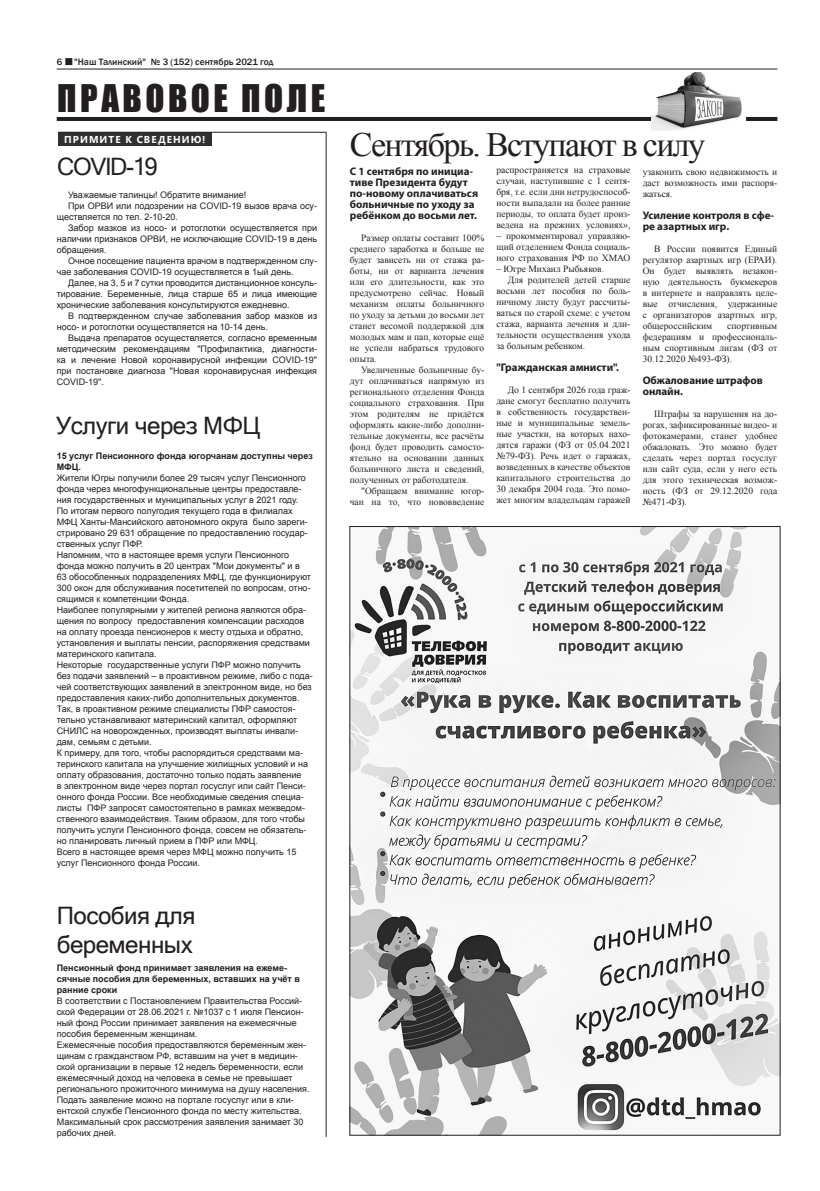
<style>
.page{position:relative;width:820px;height:1191px;background:#fff}
.page>*{position:absolute;margin:0;border:0;box-sizing:border-box;transform-origin:0 0}
.t1{font:35px "Impact";letter-spacing:.1em;color:#231f20}
.t2{font:34px "Times New Roman";letter-spacing:-.05em;color:#231f20}
.t3{font:24px/28.8px "Microsoft Sans Serif";letter-spacing:-.02em;color:#231f20}
.t4{font:12px "Wingdings";color:#231f20}
.t5{font:700 11px/11px "Myriad Pro";color:#231f20}
.t6{font:700 10px "Segoe UI";letter-spacing:.1em;color:#fff}
.t7{font:9.5px/11px "Times New Roman";color:#231f20;text-align:justify}
.t8{font:500 9.5px "Franklin Gothic";color:#231f20}
.t9{font:9px/11px "Arial";color:#231f20}
.t10{font:700 9px/11px "Arial";color:#231f20}
</style>
<div class="page">
<hr style="left:57px;top:69px;width:720px;height:1px;background:#231f20">
<hr style="left:57px;top:117px;width:720px;height:4px;background:#231f20">
<div style="left:58px;top:132px;width:154px;height:14px;background:#312f30"></div>
<hr style="left:58px;top:132px;width:268px;height:1px;background:#231f20">
<img style="left:651px;top:72px;width:94px;height:58px">
<hr style="left:326px;top:132px;width:1px;height:1004px;background:#231f20">
<img style="left:351px;top:528px;width:426px;height:605px">
<p class="t8" style="left:57px;top:56px;width:7px">6</p>
<p class="t8" style="left:74px;top:56px;width:201px">"Наш Талинский" № 3 (152) сентябрь 2021 год</p>
<p class="t4" style="left:64px;top:55px;width:10px">■</p>
<p class="t1" style="left:57px;top:71px;width:269px">ПРАВОВОЕ ПОЛЕ</p>
<p class="t6" style="left:64px;top:132px;width:143px">ПРИМИТЕ К СВЕДЕНИЮ!</p>
<p class="t3" style="left:57px;top:151px;width:102px">COVID-19</p>
<p class="t9" style="left:68px;top:189px;width:180px">Уважаемые талинцы! Обратите внимание!</p>
<p class="t9" style="left:57px;top:200px;width:262px;text-indent:11px">При ОРВИ или подозрении на COVID-19 вызов врача осу&shy;ществляется по тел. 2-10-20.</p>
<p class="t9" style="left:57px;top:222px;width:262px;text-align:justify;text-indent:11px">Забор мазков из носо- и ротоглотки осуществляется при наличии признаков ОРВИ, не исключающие COVID-19 в день обращения.</p>
<p class="t9" style="left:57px;top:255px;width:262px;text-indent:11px">Очное посещение пациента врачом в подтвержденном слу&shy;чае заболевания COVID-19 осуществляется в 1ый день.</p>
<p class="t9" style="left:57px;top:277px;width:262px;text-align:justify;text-indent:11px">Далее, на 3, 5 и 7 сутки проводится дистанционное консуль&shy;тирование. Беременные, лица старше 65 и лица имеющие хронические заболевания консультируются ежедневно.</p>
<p class="t9" style="left:57px;top:310px;width:262px;text-indent:11px">В подтвержденном случае заболевания забор мазков из носо- и ротоглотки осуществляется на 10-14 день.</p>
<p class="t9" style="left:57px;top:332px;width:262px;text-align:justify;text-indent:11px">Выдача препаратов осуществляется, согласно временным методическим рекомендациям "Профилактика, диагности&shy;ка и лечение Новой коронавирусной инфекции COVID-19" при постановке диагноза "Новая коронавирусная инфекция COVID-19".</p>
<p class="t3" style="left:56px;top:410px;width:206px">Услуги через МФЦ</p>
<p class="t10" style="left:57px;top:451px;width:257px">15 услуг Пенсионного фонда югорчанам доступны через<br>МФЦ.</p>
<p class="t9" style="left:57px;top:473px;width:250px">Жители Югры получили более 29 тысяч услуг Пенсионного фонда через многофункциональные центры предоставле&shy;ния государственных и муниципальных услуг в 2021 году.</p>
<p class="t9" style="left:57px;top:506px;width:252px">По итогам первого полугодия текущего года в филиалах МФЦ Ханты-Мансийского автономного округа было зареги&shy;стрировано 29 631 обращение по предоставлению государ&shy;ственных услуг ПФР.</p>
<p class="t9" style="left:57px;top:550px;width:256px">Напомним, что в настоящее время услуги Пенсионного фонда можно получить в 20 центрах "Мои документы" и в 63 обособленных подразделениях МФЦ, где функционируют 300 окон для обслуживания посетителей по вопросам, отно&shy;сящимся к компетенции Фонда.</p>
<p class="t9" style="left:57px;top:605px;width:254px">Наиболее популярными у жителей региона являются обра&shy;щения по вопросу предоставления компенсации расходов на оплату проезда пенсионеров к месту отдыха и обратно, установления и выплаты пенсии, распоряжения средствами материнского капитала.</p>
<p class="t9" style="left:57px;top:660px;width:257px">Некоторые государственные услуги ПФР можно получить без подачи заявлений – в проактивном режиме, либо с пода&shy;чей соответствующих заявлений в электронном виде, но без предоставления каких-либо дополнительных документов.</p>
<p class="t9" style="left:57px;top:704px;width:243px">Так, в проактивном режиме специалисты ПФР самостоя&shy;тельно устанавливают материнский капитал, оформляют СНИЛС на новорожденных, производят выплаты инвали&shy;дам, семьям с детьми.</p>
<p class="t9" style="left:57px;top:748px;width:253px">К примеру, для того, чтобы распорядиться средствами ма&shy;теринского капитала на улучшение жилищных условий и на оплату образования, достаточно только подать заявление в электронном виде через портал госуслуг или сайт Пенси&shy;онного фонда России. Все необходимые сведения специа&shy;листы ПФР запросят самостоятельно в рамках межведом&shy;ственного взаимодействия. Таким образом, для того чтобы получить услуги Пенсионного фонда, совсем не обязатель&shy;но планировать личный прием в ПФР или МФЦ.</p>
<p class="t9" style="left:57px;top:847px;width:241px">Всего в настоящее время через МФЦ можно получить 15 услуг Пенсионного фонда России.</p>
<p class="t3" style="left:57px;top:900px;width:140px">Пособия для беременных</p>
<p class="t10" style="left:57px;top:962px;width:245px">Пенсионный фонд принимает заявления на ежеме&shy;сячные пособия для беременных, вставших на учёт в ранние сроки</p>
<p class="t9" style="left:57px;top:995px;width:248px">В соответствии с Постановлением Правительства Россий&shy;ской Федерации от 28.06.2021 г. №1037 с 1 июля Пенсион&shy;ный фонд России принимает заявления на ежемесячные пособия беременным женщинам.</p>
<p class="t9" style="left:57px;top:1039px;width:254px">Ежемесячные пособия предоставляются беременным жен&shy;щинам с гражданством РФ, вставшим на учет в медицин&shy;ской организации в первые 12 недель беременности, если ежемесячный доход на человека в семье не превышает регионального прожиточного минимума на душу населения.</p>
<p class="t9" style="left:57px;top:1094px;width:248px">Подать заявление можно на портале госуслуг или в кли&shy;ентской службе Пенсионного фонда по месту жительства.<br>Максимальный срок рассмотрения заявления занимает 30 рабочих дней.</p>
<p class="t2" style="left:349px;top:122px;width:357px">Сентябрь. Вступают в силу</p>
<p class="t7" style="left:496px;top:164px;width:135px">распространяется на страховые случаи, наступившие с 1 сентя&shy;бря, т.е. если дни нетрудоспособ&shy;ности выпадали на более ранние периоды, то оплата будет произ&shy;ведена на прежних условиях»,</p>
<p class="t7" style="left:496px;top:230px;width:135px">– прокомментировал управляю&shy;щий отделением Фонда социаль&shy;ного страхования РФ по ХМАО</p>
<p class="t7" style="left:496px;top:263px;width:109px">– Югре Михаил Рыбьяков.</p>
<p class="t7" style="left:496px;top:274px;width:135px;text-indent:11px">Для родителей детей старше восьми лет пособия по боль&shy;ничному листу будут рассчиты&shy;ваться по старой схеме: с учетом стажа, варианта лечения и дли&shy;тельности осуществления ухода за больным ребенком.</p>
<p class="t5" style="left:496px;top:362px;width:124px">"Гражданская амнисти".</p>
<p class="t7" style="left:496px;top:384px;width:135px;text-indent:11px">До 1 сентября 2026 года граж&shy;дане смогут бесплатно получить в собственность государствен&shy;ные и муниципальные земель&shy;ные участки, на которых нахо&shy;дятся гаражи (ФЗ от 05.04.2021 №79-ФЗ). Речь идет о гаражах, возведенных в качестве объектов капитального строительства до 30 декабря 2004 года. Это помо&shy;жет многим владельцам гаражей</p>
<p class="t5" style="left:349px;top:165px;width:130px">С 1 сентября по инициа&shy;тиве Президента будут по-новому оплачиваться больничные по уходу за ребёнком до восьми лет.</p>
<p class="t7" style="left:349px;top:232px;width:136px;text-indent:11px">Размер оплаты составит 100% среднего заработка и больше не будет зависеть ни от стажа ра&shy;боты, ни от варианта лечения или его длительности, как это предусмотрено сейчас. Новый механизм оплаты больничного по уходу за детьми до восьми лет станет весомой поддержкой для молодых мам и пап, которые ещё не успели набраться трудового опыта.</p>
<p class="t7" style="left:349px;top:364px;width:136px;text-indent:11px">Увеличенные больничные бу&shy;дут оплачиваться напрямую из регионального отделения Фонда социального страхования. При этом родителям не придётся оформлять какие-либо дополни&shy;тельные документы, все расчёты фонд будет проводить самосто&shy;ятельно на основании данных больничного листа и сведений, полученных от работодателя.</p>
<p class="t7" style="left:349px;top:485px;width:136px;text-align:right">"Обращаем внимание югор&shy;чан на то, что нововведение</p>
<p class="t7" style="left:642px;top:166px;width:136px">узаконить свою недвижимость и даст возможность ими распоря&shy;жаться.</p>
<p class="t5" style="left:642px;top:209px;width:133px">Усиление контроля в сфе&shy;ре азартных игр.</p>
<p class="t7" style="left:642px;top:243px;width:136px;text-indent:11px">В России появится Единый регулятор азартных игр (ЕРАИ).<br>Он будет выявлять незакон&shy;ную деятельность букмекеров в интернете и направлять целе&shy;вые отчисления, удержанные с организаторов азартных игр, общероссийским</p>
<p class="t7" style="left:642px;top:320px;width:136px;text-indent:85px">спортивным федерациям и профессиональ&shy;ным спортивным лигам (ФЗ от 30.12.2020 №493-ФЗ).</p>
<p class="t5" style="left:642px;top:374px;width:122px">Обжалование штрафов онлайн.</p>
<p class="t7" style="left:642px;top:408px;width:136px;text-indent:11px">Штрафы за нарушения на до&shy;рогах, зафиксированные видео- и фотокамерами, станет удобнее обжаловать. Это можно будет сделать через портал госуслуг или сайт суда, если у него есть для этого техническая возмож&shy;ность (ФЗ от 29.12.2020 года №471-ФЗ).</p>
</div>
